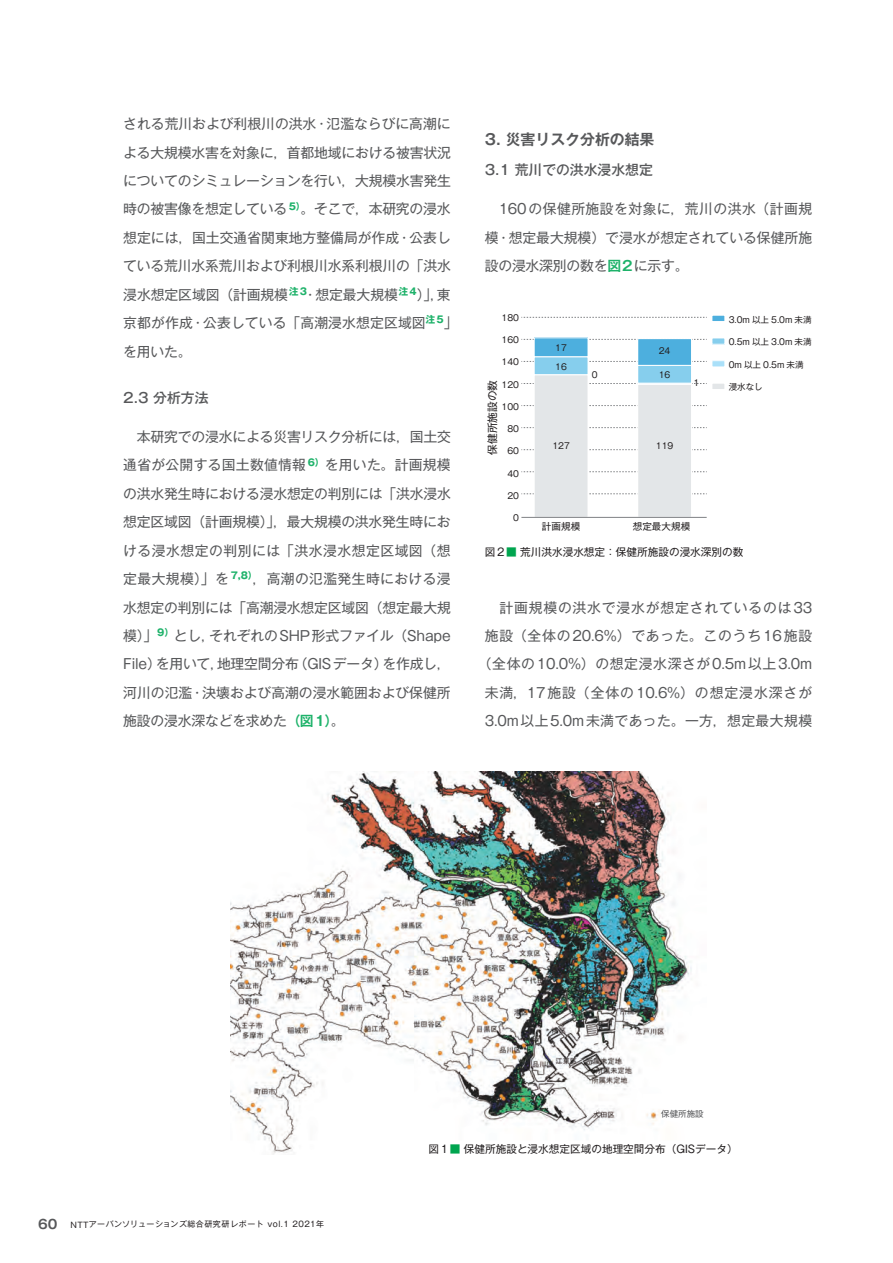
<style>
.page{position:relative;width:893px;height:1263px;background:#fff}
.page>*{position:absolute;margin:0;border:0;box-sizing:border-box;transform-origin:0 0}
.t1{font:700 14.85px "Gothic MB101 Pro De";color:#57585a}
.t2{font:13.8px/28.5px "Gothic MB101 Pro";color:#57585a;text-align:justify}
.t3{font:13.8px/28.5px "Gothic MB101 Pro";letter-spacing:.06em;color:#57585a;text-align:center}
.t4{font:500 13.8px "Gothic MB101 Pro";color:#57585a}
.t5{font:10.65px "Gothic MB101 Pro";color:#231f20}
.t6{font:10.65px "Gothic MB101 Pr 6";color:#231f20}
.t7{font:9.6px "Gothic MB101 Pr 6";color:#231f20}
.t8{font:8.55px "Gothic MB101 Pr 6";color:#231f20}
.t9{font:8.55px "Gothic MB101 Pro";color:#57585a}
.t10{font:7.95px "Gothic MB101 Pro";letter-spacing:.06em;color:#231f20}
.s1{font-family:"Gothic MB101 Pro De";font-weight:700;color:#1eb26a}
.s2{color:#00a54f}
.s3{font-family:"Gothic MB101 Pro De";font-weight:700;font-size:12.75px;color:#57585a}
</style>
<div class="page">
<svg style="left:521px;top:317px;width:186px;height:1px"></svg>
<svg style="left:521px;top:339px;width:186px;height:1px"></svg>
<svg style="left:521px;top:361px;width:186px;height:1px"></svg>
<svg style="left:521px;top:383px;width:186px;height:1px"></svg>
<svg style="left:521px;top:405px;width:186px;height:1px"></svg>
<svg style="left:521px;top:427px;width:186px;height:1px"></svg>
<svg style="left:521px;top:449px;width:186px;height:1px"></svg>
<svg style="left:521px;top:471px;width:186px;height:1px"></svg>
<svg style="left:521px;top:493px;width:186px;height:1px"></svg>
<div style="left:534px;top:338px;width:54px;height:19px;background:#4dafde"></div>
<div style="left:534px;top:338px;width:54px;height:19px;border:1px solid #fff"></div>
<div style="left:534px;top:357px;width:54px;height:18px;background:#86ceed"></div>
<div style="left:534px;top:357px;width:54px;height:18px;border:1px solid #fff"></div>
<div style="left:534px;top:375px;width:54px;height:142px;background:#e3e6e8"></div>
<div style="left:534px;top:375px;width:54px;height:143px;border:1px solid #fff"></div>
<div style="left:638px;top:339px;width:53px;height:26px;background:#4dafde"></div>
<div style="left:638px;top:338px;width:54px;height:28px;border:1px solid #fff"></div>
<div style="left:638px;top:365px;width:53px;height:18px;background:#86ceed"></div>
<div style="left:638px;top:365px;width:54px;height:18px;border:1px solid #fff"></div>
<div style="left:638px;top:384px;width:53px;height:133px;background:#e3e6e8"></div>
<hr style="left:521px;top:517px;width:186px;height:1px;background:#808285">
<div style="left:712px;top:315px;width:13px;height:6px;background:#4dafde"></div>
<div style="left:712px;top:315px;width:13px;height:7px;border:1px solid #fff"></div>
<div style="left:712px;top:338px;width:13px;height:6px;background:#86ceed"></div>
<div style="left:712px;top:361px;width:13px;height:6px;background:#aae0f9"></div>
<div style="left:712px;top:360px;width:13px;height:7px;border:1px solid #fff"></div>
<div style="left:712px;top:383px;width:13px;height:6px;background:#e3e6e8"></div>
<div style="left:712px;top:383px;width:13px;height:7px;border:1px solid #fff"></div>
<img style="left:230px;top:771px;width:462px;height:383px">
<p class="t2" style="left:123px;top:108px;width:336px;text-align:left">される荒川および利根川の洪水･氾濫ならびに高潮による大規模水害を対象に，首都地域における被害状況についてのシミュレーションを行い，大規模水害発生時の被害像を想定している <sup>5）</sup>。そこで，本研究の浸水想定には，国土交通省関東地方整備局が作成･公表している荒川水系荒川および利根川水系利根川の「洪水浸水想定区域図（計画規模<sup>注3</sup>･想定最大規模<sup>注4</sup>）」，東京都が作成･公表している「高潮浸水想定区域図<sup>注5</sup>」を用いた。</p>
<p class="t4" style="left:123px;top:386px;width:87px">2.3 分析方法</p>
<p class="t2" style="left:123px;top:420px;width:329px">　本研究での浸水による災害リスク分析には，国土交通省が公開する国土数値情報 <sup>6）</sup>を用いた。計画規模の洪水発生時における浸水想定の判別には「洪水浸水想定区域図（計画規模）」，最大規模の洪水発生時における浸水想定の判別には「洪水浸水想定区域図（想定最大規模）」を<sup>7,8）</sup>，高潮の氾濫発生時における浸水想定の判別には「高潮浸水想定区域図（想定最大規模）」<sup>9）</sup>とし，それぞれのSHP形式ファイル（Shape File）を用いて，地理空間分布（GISデータ）を作成し，河川の氾濫･決壊および高潮の浸水範囲および保健所施設の浸水深などを求めた<span class="s1">（図1）</span>。</p>
<p class="t1" style="left:485px;top:127px;width:171px">3. 災害リスク分析の結果</p>
<p class="t4" style="left:485px;top:159px;width:170px">3.1 荒川での洪水浸水想定</p>
<p class="t2" style="left:485px;top:193px;width:329px">　160の保健所施設を対象に，荒川の洪水（計画規模･想定最大規模）で浸水が想定されている保健所施設の浸水深別の数を<span class="s1">図2</span>に示す。</p>
<p class="t8" style="left:502px;top:311px;width:19px">180</p>
<p class="t8" style="left:502px;top:333px;width:19px">160</p>
<p class="t8" style="left:502px;top:355px;width:19px">140</p>
<p class="t8" style="left:502px;top:377px;width:19px">120</p>
<p class="t8" style="left:502px;top:400px;width:19px">100</p>
<p class="t8" style="left:507px;top:422px;width:13px">80</p>
<p class="t8" style="left:507px;top:444px;width:13px">60</p>
<p class="t8" style="left:507px;top:466px;width:13px">40</p>
<p class="t8" style="left:507px;top:488px;width:13px">20</p>
<p class="t8" style="left:513px;top:511px;width:7px">0</p>
<p class="t6" style="left:483px;top:455px;width:76px;rotate:-90deg">保健所施設の数</p>
<p class="t8" style="left:555px;top:341px;width:13px">17</p>
<p class="t8" style="left:555px;top:360px;width:13px">16</p>
<p class="t8" style="left:592px;top:368px;width:7px">0</p>
<p class="t8" style="left:552px;top:439px;width:19px">127</p>
<p class="t8" style="left:659px;top:344px;width:13px">24</p>
<p class="t8" style="left:659px;top:367px;width:13px">16</p>
<p class="t8" style="left:693px;top:376px;width:7px">1</p>
<p class="t8" style="left:656px;top:439px;width:19px">119</p>
<p class="t7" style="left:542px;top:518px;width:40px">計画規模</p>
<p class="t7" style="left:633px;top:518px;width:59px">想定最大規模</p>
<p class="t8" style="left:729px;top:312px;width:84px">3.0m 以上 5.0m 未満</p>
<p class="t8" style="left:729px;top:335px;width:84px">0.5m 以上 3.0m 未満</p>
<p class="t8" style="left:729px;top:357px;width:76px">0m 以上 0.5m 未満</p>
<p class="t8" style="left:729px;top:380px;width:36px">浸水なし</p>
<p class="t5" style="left:485px;top:543px;width:260px">図２<span class="s2">■</span> 荒川洪水浸水想定：保健所施設の浸水深別の数</p>
<p class="t3" style="left:478px;top:591px;width:336px">　計画規模の洪水で浸水が想定されているのは33施設（全体の20.6%）であった。このうち16施設（全体の10.0%）の想定浸水深さが0.5m以上3.0m未満，17施設（全体の10.6%）の想定浸水深さが<br>3.0m以上5.0m未満であった。一方，想定最大規模</p>
<p class="t10" style="left:38px;top:1218px;width:287px"><span class="s3">60</span> NTTアーバンソリューションズ総合研究研レポート vol.1 2021年</p>
<p class="t9" style="left:661px;top:1107px;width:44px">保健所施設</p>
<p class="t5" style="left:428px;top:1140px;width:311px">図１<span class="s2">■</span> 保健所施設と浸水想定区域の地理空間分布（GISデータ）</p>
</div>
